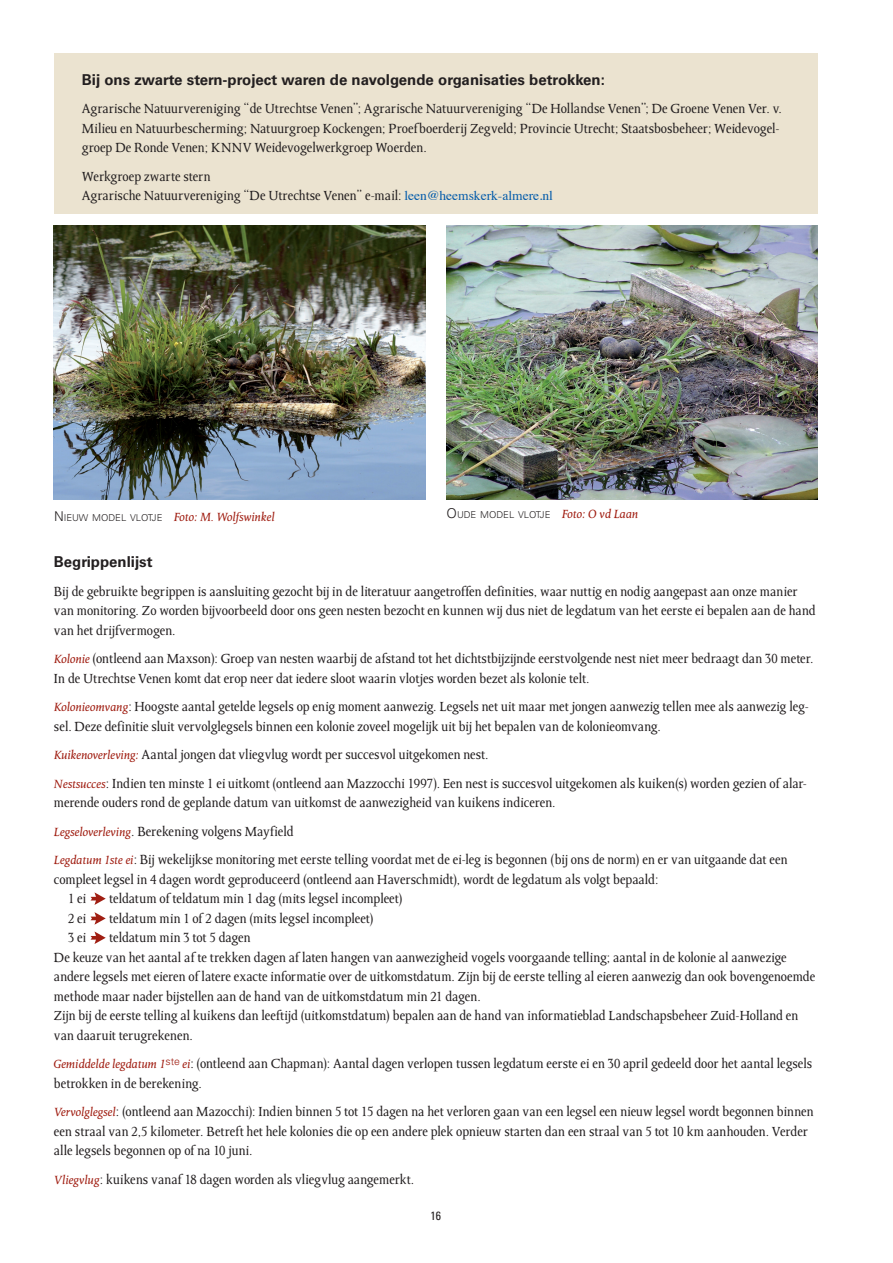
<style>
.page{position:relative;width:893px;height:1263px;background:#fff}
.page>*{position:absolute;margin:0;border:0;box-sizing:border-box;transform-origin:0 0}
.t1{font:15px/19.5px "Octavian";color:#231f20}
.t2{font:700 15px "Univers";color:#231f20}
.t3{font:italic 13.5px "Octavian";color:#a01e12}
.t4{font:condensed 12px "Univers";color:#231f20}
.t5{font:300 9.45px "Univers";color:#231f20}
.s1{font-family:"Times";font-size:13.5px;color:#015aaa}
.s2{font-family:"Univers";font-weight:300;font-style:normal;color:#231f20}
.s3{font-family:"Univers";font-weight:300;font-style:normal;font-size:9.45px;color:#231f20}
.s4{font-size:13.5px}
.s5{font-family:"Octavian";font-weight:400;font-style:italic;font-size:13.5px;color:#a01e12}
.s6{font-style:italic;font-size:13.5px;color:#a01e12}
</style>
<div class="page">
<div style="left:54px;top:54px;width:764px;height:160px;background:#ebe3d0"></div>
<svg style="left:91px;top:892px;width:15px;height:13px"></svg>
<svg style="left:91px;top:912px;width:15px;height:13px"></svg>
<svg style="left:91px;top:931px;width:15px;height:13px"></svg>
<img style="left:54px;top:225px;width:371px;height:275px">
<img style="left:446px;top:225px;width:372px;height:275px">
<p class="t2" style="left:82px;top:71px;width:525px">Bij ons zwarte stern-project waren de navolgende organisaties betrokken:</p>
<p class="t1" style="left:82px;top:99px;width:702px">Agrarische Natuurvereniging “de Utrechtse Venen”; Agrarische Natuurvereniging “De Hollandse Venen”; De Groene Venen Ver. v.<br>Milieu en Natuurbescherming; Natuurgroep Kockengen; Proefboerderij Zegveld; Provincie Utrecht; Staatsbosbeheer; Weidevogel&shy;groep De Ronde Venen; KNNV Weidevogelwerkgroep Woerden.</p>
<p class="t1" style="left:82px;top:166px;width:473px">Werkgroep zwarte stern<br>Agrarische Natuurvereniging “De Utrechtse Venen” e-mail: <span class="s1">leen@heemskerk-almere.nl</span></p>
<p class="t3" style="left:54px;top:510px;width:222px"><span class="s2">N</span> <span class="s3">IEUW MODEL VLOTJE</span> Foto: M. Wolfswinkel</p>
<p class="t5" style="left:446px;top:509px;width:193px"><span class="s4">O</span>UDE MODEL VLOTJE <span class="s5">Foto: O vd Laan</span></p>
<p class="t2" style="left:54px;top:553px;width:100px">Begrippenlijst</p>
<p class="t1" style="left:54px;top:582px;width:763px">Bij de gebruikte begrippen is aansluiting gezocht bij in de literatuur aangetroffen definities, waar nuttig en nodig aangepast aan onze manier van monitoring. Zo worden bijvoorbeeld door ons geen nesten bezocht en kunnen wij dus niet de legdatum van het eerste ei bepalen aan de hand van het drijfvermogen.</p>
<p class="t1" style="left:54px;top:649px;width:761px"><span class="s6">Kolonie</span> (ontleend aan Maxson): Groep van nesten waarbij de afstand tot het dichtstbijzijnde eerstvolgende nest niet meer bedraagt dan 30 meter.<br>In de Utrechtse Venen komt dat erop neer dat iedere sloot waarin vlotjes worden bezet als kolonie telt.</p>
<p class="t1" style="left:54px;top:697px;width:756px"><span class="s6">Kolonieomvang</span>: Hoogste aantal getelde legsels op enig moment aanwezig. Legsels net uit maar met jongen aanwezig tellen mee als aanwezig leg&shy;sel. Deze definitie sluit vervolglegsels binnen een kolonie zoveel mogelijk uit bij het bepalen van de kolonieomvang.</p>
<p class="t1" style="left:54px;top:741px;width:755px;line-height:28.5px"><span class="s6">Kuikenoverleving:</span> Aantal jongen dat vliegvlug wordt per succesvol uitgekomen nest.<br><span class="s6">Nestsucces</span>: Indien ten minste 1 ei uitkomt (ontleend aan Mazzocchi 1997). Een nest is succesvol uitgekomen als kuiken(s) worden gezien of alar-</p>
<p class="t1" style="left:54px;top:789px;width:735px;line-height:28.5px">merende ouders rond de geplande datum van uitkomst de aanwezigheid van kuikens indiceren.<br><span class="s6">Legseloverleving</span>. Berekening volgens Mayfield<br><span class="s6">Legdatum 1ste ei</span>: Bij wekelijkse monitoring met eerste telling voordat met de ei-leg is begonnen (bij ons de norm) en er van uitgaande dat een</p>
<p class="t1" style="left:68px;top:870px;width:592px;text-indent:-14px">compleet legsel in 4 dagen wordt geproduceerd (ontleend aan Haverschmidt), wordt de legdatum als volgt bepaald:<br>1 ei</p>
<p class="t1" style="left:109px;top:889px;width:295px">teldatum of teldatum min 1 dag (mits legsel incompleet)</p>
<p class="t1" style="left:68px;top:909px;width:20px">2 ei</p>
<p class="t1" style="left:109px;top:909px;width:266px">teldatum min 1 of 2 dagen (mits legsel incompleet)</p>
<p class="t1" style="left:68px;top:928px;width:20px">3 ei</p>
<p class="t1" style="left:54px;top:928px;width:763px;text-indent:55px">teldatum min 3 tot 5 dagen<br>De keuze van het aantal af te trekken dagen af laten hangen van aanwezigheid vogels voorgaande telling; aantal in de kolonie al aanwezige andere legsels met eieren of latere exacte informatie over de uitkomstdatum. Zijn bij de eerste telling al eieren aanwezig dan ook bovengenoemde methode maar nader bijstellen aan de hand van de uitkomstdatum min 21 dagen.<br>Zijn bij de eerste telling al kuikens dan leeftijd (uitkomstdatum) bepalen aan de hand van informatieblad Landschapsbeheer Zuid-Holland en van daaruit terugrekenen.</p>
<p class="t1" style="left:54px;top:1054px;width:760px"><span class="s6">Gemiddelde legdatum 1</span><sup>ste</sup> <span class="s6">ei</span>: (ontleend aan Chapman): Aantal dagen verlopen tussen legdatum eerste ei en 30 april gedeeld door het aantal legsels betrokken in de berekening.</p>
<p class="t1" style="left:54px;top:1102px;width:761px"><span class="s6">Vervolglegsel</span>: (ontleend aan Mazocchi): Indien binnen 5 tot 15 dagen na het verloren gaan van een legsel een nieuw legsel wordt begonnen binnen een straal van 2,5 kilometer. Betreft het hele kolonies die op een andere plek opnieuw starten dan een straal van 5 tot 10 km aanhouden. Verder alle legsels begonnen op of na 10 juni.</p>
<p class="t1" style="left:54px;top:1170px;width:362px"><span class="s6">Vliegvlug</span>: kuikens vanaf 18 dagen worden als vliegvlug aangemerkt.</p>
<p class="t4" style="left:430px;top:1208px;width:12px">16</p>
</div>
